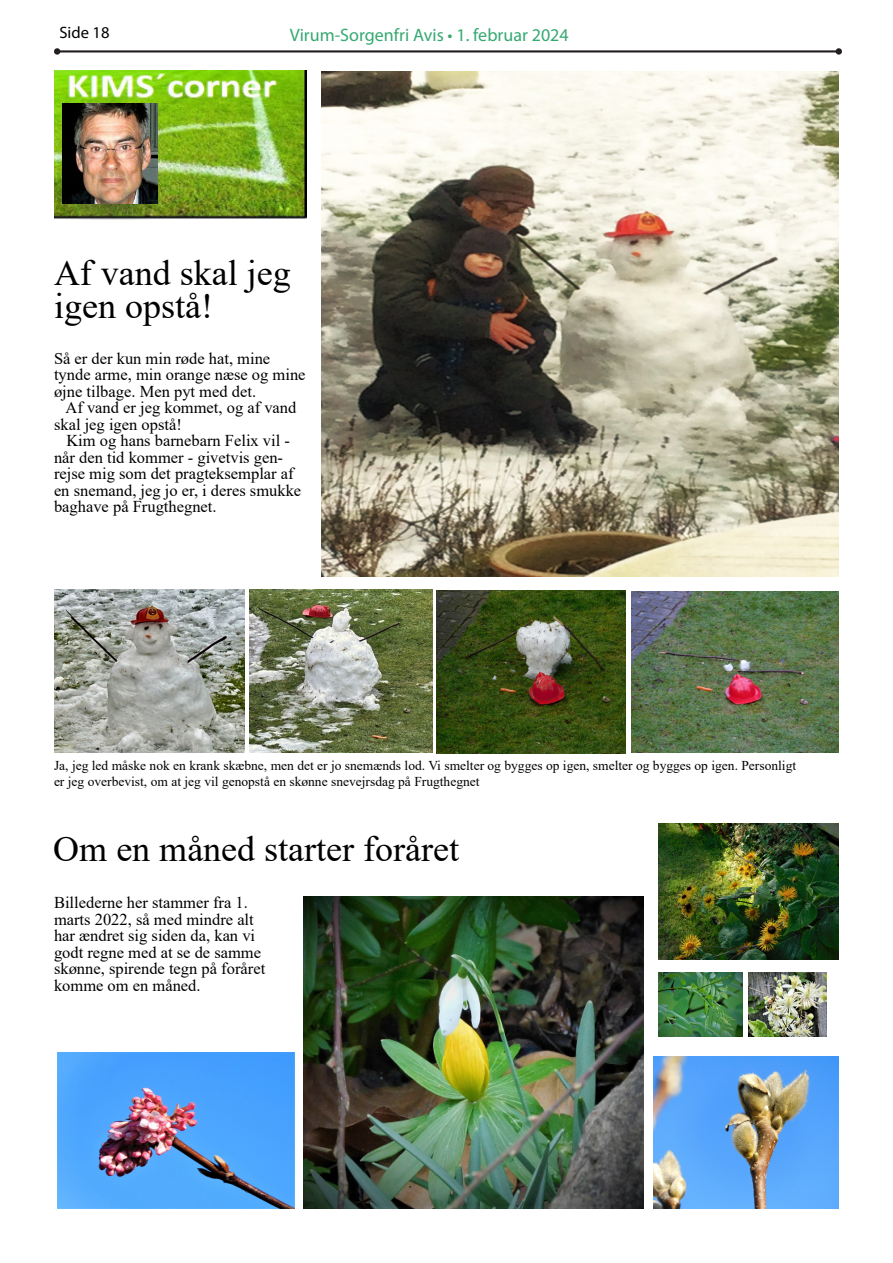
<style>
.page{position:relative;width:893px;height:1263px;background:#fff}
.page>*{position:absolute;margin:0;border:0;box-sizing:border-box;transform-origin:0 0}
.t1{font:36px "Times New Roman";color:#000}
.t2{font:18px "Myriad Pro";color:#35a971}
.t3{font:16.5px/16.5px "Times New Roman";color:#000}
.t4{font:16.5px "Myriad Pro";color:#000}
.t5{font:13.5px/16.5px "Times New Roman";color:#000}
</style>
<div class="page">
<hr style="left:57px;top:50px;width:782px;height:3px;background:#231f20">
<div style="left:54px;top:48px;width:6px;height:7px;background:#231f20;border-radius:50%"></div>
<div style="left:836px;top:48px;width:6px;height:7px;background:#231f20;border-radius:50%"></div>
<img style="left:54px;top:71px;width:252px;height:148px">
<img style="left:63px;top:104px;width:95px;height:99px">
<img style="left:437px;top:590px;width:189px;height:163px">
<img style="left:54px;top:590px;width:190px;height:163px">
<img style="left:321px;top:71px;width:518px;height:505px">
<img style="left:249px;top:590px;width:183px;height:163px">
<img style="left:303px;top:897px;width:340px;height:312px">
<img style="left:57px;top:1053px;width:237px;height:156px">
<img style="left:653px;top:1056px;width:186px;height:153px">
<img style="left:631px;top:591px;width:208px;height:162px">
<img style="left:658px;top:823px;width:181px;height:136px">
<img style="left:748px;top:973px;width:79px;height:63px">
<img style="left:658px;top:973px;width:85px;height:63px">
<p class="t4" style="left:60px;top:23px;width:51px">Side 18</p>
<p class="t2" style="left:290px;top:24px;width:280px">Virum-Sorgenfri Avis • 1. februar 2024</p>
<p class="t1" style="left:54px;top:247px;width:238px">Af vand skal jeg</p>
<p class="t1" style="left:54px;top:280px;width:160px">igen opstå!</p>
<p class="t3" style="left:54px;top:349px;width:253px">Så er der kun min røde hat, mine tynde arme, min orange næse og mine øjne tilbage. Men pyt med det.</p>
<p class="t3" style="left:54px;top:399px;width:244px;text-indent:11px">Af vand er jeg kommet, og af vand skal jeg igen opstå!</p>
<p class="t3" style="left:54px;top:432px;width:249px;text-indent:12px">Kim og hans barnebarn Felix vil - når den tid kommer - givetvis gen&shy;rejse mig som det pragteksemplar af en snemand, jeg jo er, i deres smukke baghave på Frugthegnet.</p>
<p class="t5" style="left:54px;top:757px;width:744px">Ja, jeg led måske nok en krank skæbne, men det er jo snemænds lod. Vi smelter og bygges op igen, smelter og bygges op igen. Personligt er jeg overbevist, om at jeg vil genopstå en skønne snevejrsdag på Frugthegnet</p>
<p class="t1" style="left:53px;top:823px;width:407px">Om en måned starter foråret</p>
<p class="t3" style="left:54px;top:894px;width:213px">Billederne her stammer fra 1. marts 2022, så med mindre alt har ændret sig siden da, kan vi godt regne med at se de samme skønne, spirende tegn på foråret komme om en måned.</p>
</div>
